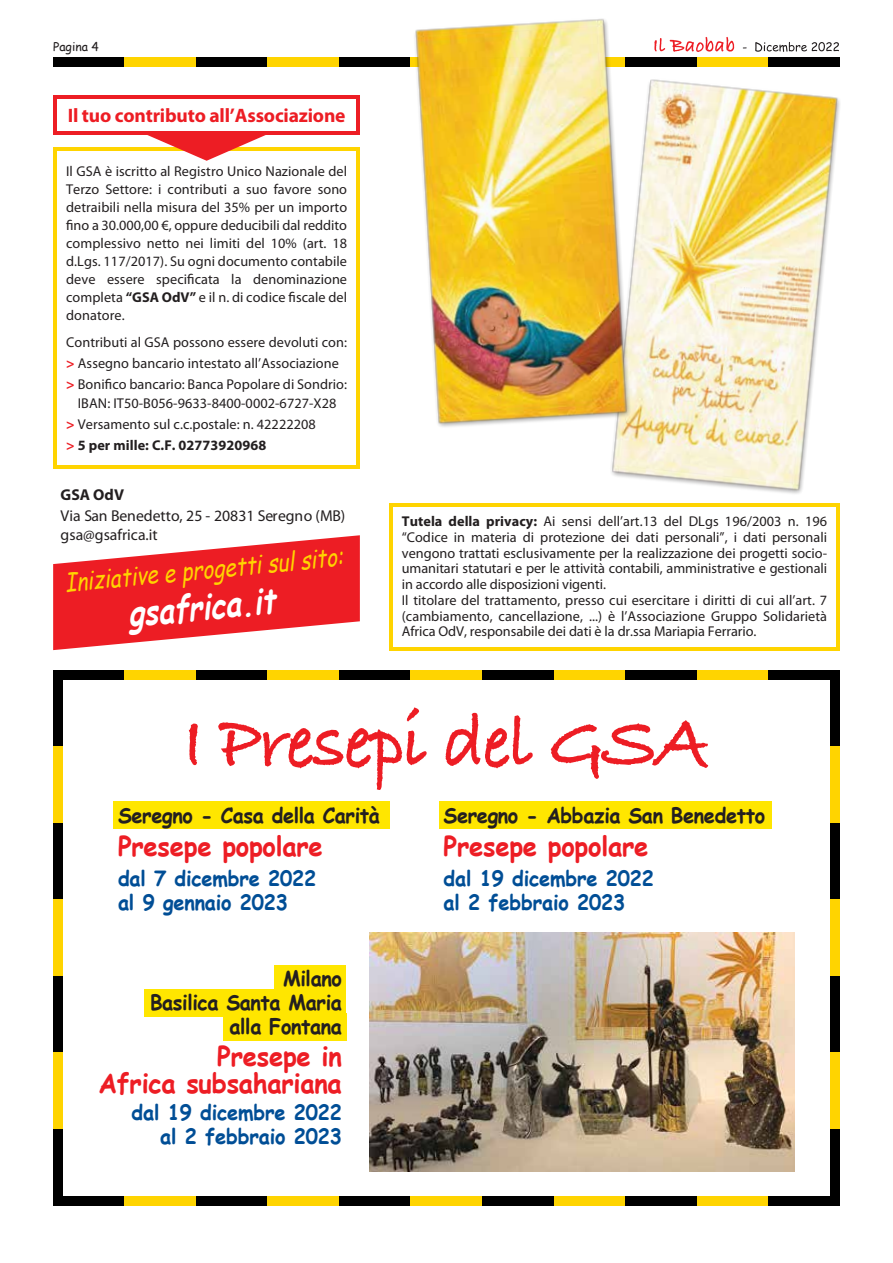
<style>
.page{position:relative;width:893px;height:1263px;background:#fff}
.page>*{position:absolute;margin:0;border:0;box-sizing:border-box;transform-origin:0 0}
.t1{font:italic 700 35.4px "Comic Sans MS";color:#fff;scale:.81 1}
.t2{font:700 27px/27px "Comic Sans MS";letter-spacing:-.01em;color:#ed1d24;text-align:right;scale:.95 1}
.t3{font:italic 25.5px "Comic Sans MS";color:#ffd400;scale:.81 1}
.t4{font:700 21px/24px "Comic Sans MS";letter-spacing:-.01em;color:#004e96;scale:.95 1}
.t5{font:700 21px/24px "Comic Sans MS";letter-spacing:-.02em;color:#231f20;text-align:right;scale:.95 1}
.t6{font:700 19.5px "Myriad Pro";letter-spacing:-.01em;color:#ed1d24}
.t7{font:15.75px/18.5px "Myriad Pro";color:#231f20}
.t8{font:700 15.75px "Myriad Pro";letter-spacing:.005em;color:#231f20}
.t9{font:14.25px/18px "Myriad Pro";letter-spacing:.005em;color:#231f20}
.t10{font:12px "Comic Sans MS";color:#231f20}
.s1{font-weight:700}
.s2{font-weight:700;color:#ed1d24}
</style>
<div class="page">
<div style="left:223px;top:1013px;width:123px;height:27px;background:#ffe600"></div>
<div style="left:145px;top:989px;width:201px;height:27px;background:#ffe600"></div>
<div style="left:53px;top:57px;width:72px;height:10px;background:#000"></div>
<div style="left:125px;top:57px;width:71px;height:10px;background:#ffd400"></div>
<div style="left:196px;top:57px;width:72px;height:10px;background:#000"></div>
<div style="left:268px;top:57px;width:71px;height:10px;background:#ffd400"></div>
<div style="left:339px;top:57px;width:72px;height:10px;background:#000"></div>
<div style="left:625px;top:57px;width:72px;height:10px;background:#000"></div>
<div style="left:697px;top:57px;width:71px;height:10px;background:#ffd400"></div>
<div style="left:768px;top:57px;width:72px;height:10px;background:#000"></div>
<svg style="left:654px;top:37px;width:80px;height:15px"></svg>
<svg style="left:755px;top:42px;width:84px;height:10px"></svg>
<div style="left:389px;top:503px;width:451px;height:148px;background:#ffd400"></div>
<div style="left:393px;top:507px;width:443px;height:139px;background:#fff"></div>
<div style="left:53px;top:96px;width:307px;height:39px;background:linear-gradient(to right,#ed1d24,#ed1d24)"></div>
<div style="left:57px;top:100px;width:299px;height:31px;background:#fff"></div>
<div style="left:53px;top:147px;width:307px;height:321px;background:#ffd400"></div>
<div style="left:57px;top:151px;width:299px;height:313px;background:#fff"></div>
<svg style="left:143px;top:133px;width:127px;height:28px"></svg>
<svg style="left:53px;top:535px;width:307px;height:115px"></svg>
<div style="left:53px;top:670px;width:72px;height:9px;background:#000"></div>
<div style="left:125px;top:670px;width:71px;height:9px;background:#ffd400"></div>
<div style="left:196px;top:670px;width:72px;height:9px;background:#000"></div>
<div style="left:268px;top:670px;width:71px;height:9px;background:#ffd400"></div>
<div style="left:339px;top:670px;width:72px;height:9px;background:#000"></div>
<div style="left:411px;top:670px;width:71px;height:9px;background:#ffd400"></div>
<div style="left:482px;top:670px;width:72px;height:9px;background:#000"></div>
<div style="left:554px;top:670px;width:71px;height:9px;background:#ffd400"></div>
<div style="left:625px;top:670px;width:72px;height:9px;background:#000"></div>
<div style="left:697px;top:670px;width:71px;height:9px;background:#ffd400"></div>
<div style="left:768px;top:670px;width:72px;height:9px;background:#000"></div>
<div style="left:53px;top:670px;width:10px;height:76px;background:#000"></div>
<div style="left:53px;top:746px;width:10px;height:77px;background:#ffd400"></div>
<div style="left:53px;top:823px;width:10px;height:76px;background:#000"></div>
<div style="left:53px;top:899px;width:10px;height:77px;background:#ffd400"></div>
<div style="left:53px;top:976px;width:10px;height:76px;background:#000"></div>
<div style="left:53px;top:1052px;width:10px;height:77px;background:#ffd400"></div>
<div style="left:53px;top:1129px;width:10px;height:76px;background:#000"></div>
<div style="left:53px;top:1196px;width:72px;height:9px;background:#000"></div>
<div style="left:125px;top:1196px;width:71px;height:9px;background:#ffd400"></div>
<div style="left:196px;top:1196px;width:72px;height:9px;background:#000"></div>
<div style="left:268px;top:1196px;width:71px;height:9px;background:#ffd400"></div>
<div style="left:339px;top:1196px;width:72px;height:9px;background:#000"></div>
<div style="left:411px;top:1196px;width:71px;height:9px;background:#ffd400"></div>
<div style="left:482px;top:1196px;width:72px;height:9px;background:#000"></div>
<div style="left:554px;top:1196px;width:71px;height:9px;background:#ffd400"></div>
<div style="left:625px;top:1196px;width:72px;height:9px;background:#000"></div>
<div style="left:697px;top:1196px;width:71px;height:9px;background:#ffd400"></div>
<div style="left:768px;top:1196px;width:72px;height:9px;background:#000"></div>
<div style="left:830px;top:670px;width:10px;height:76px;background:#000"></div>
<div style="left:830px;top:746px;width:10px;height:77px;background:#ffd400"></div>
<div style="left:830px;top:823px;width:10px;height:76px;background:#000"></div>
<div style="left:830px;top:899px;width:10px;height:77px;background:#ffd400"></div>
<div style="left:830px;top:976px;width:10px;height:76px;background:#000"></div>
<div style="left:830px;top:1052px;width:10px;height:77px;background:#ffd400"></div>
<div style="left:830px;top:1129px;width:10px;height:76px;background:#000"></div>
<svg style="left:189px;top:723px;width:9px;height:42px"></svg>
<svg style="left:218px;top:707px;width:209px;height:83px"></svg>
<svg style="left:445px;top:713px;width:88px;height:55px"></svg>
<svg style="left:551px;top:720px;width:157px;height:59px"></svg>
<img style="left:611px;top:79px;width:229px;height:415px">
<img style="left:410px;top:18px;width:236px;height:425px">
<div style="left:275px;top:965px;width:71px;height:27px;background:#ffe600"></div>
<div style="left:114px;top:801px;width:276px;height:28px;background:#ffe600"></div>
<div style="left:439px;top:801px;width:333px;height:28px;background:#ffe600"></div>
<img style="left:369px;top:933px;width:426px;height:239px">
<p class="t10" style="left:53px;top:38px;width:47px">Pagina 4</p>
<h3 class="t6" style="left:68px;top:105px;width:279px">Il tuo contributo all’Associazione</h3>
<p class="t9" style="left:66px;top:162px;width:282px;text-align:justify">Il GSA è iscritto al Registro Unico Nazionale del Terzo Settore: i contributi a suo favore sono detraibili nella misura del 35% per un importo fino a 30.000,00 €, oppure deducibili dal reddito complessivo netto nei limiti del 10% (art. 18 d.Lgs. 117/2017). Su ogni documento contabile deve essere specificata la denominazione completa <span class="s1">“GSA OdV”</span> e il n. di codice fiscale del donatore.</p>
<p class="t9" style="left:66px;top:332px;width:282px;line-height:21px">Contributi al GSA possono essere devoluti con: <span class="s2">&gt;</span> Assegno bancario intestato all’Associazione <span class="s2">&gt;</span> Bonifico bancario: Banca Popolare di Sondrio:</p>
<p class="t9" style="left:66px;top:393px;width:272px;line-height:21px;text-indent:12px">IBAN: IT50-B056-9633-8400-0002-6727-X28 <span class="s2">&gt;</span> Versamento sul c.c.postale: n. 42222208<br><span class="s2">&gt;</span> <span class="s1">5 per mille: C.F. 02773920968</span></p>
<p class="t8" style="left:61px;top:486px;width:65px">GSA OdV</p>
<p class="t7" style="left:61px;top:507px;width:286px">Via San Benedetto, 25 - 20831 Seregno (MB) gsa@gsafrica.it</p>
<h3 class="t3" style="left:63px;top:563px;width:346px;rotate:-5deg">Iniziative e progetti sul sito:</h3>
<h1 class="t1" style="left:126px;top:587px;width:183px;rotate:-5deg">gsafrica.it</h1>
<p class="t9" style="left:402px;top:514px;width:427px;line-height:15.8px"><span class="s1">Tutela della privacy:</span> Ai sensi dell’art.13 del DLgs 196/2003 n. 196 “Codice in materia di protezione dei dati personali”, i dati personali vengono trattati esclusivamente per la realizzazione dei progetti socio&shy;umanitari statutari e per le attività contabili, amministrative e gestionali in accordo alle disposizioni vigenti.<br>Il titolare del trattamento, presso cui esercitare i diritti di cui all’art. 7 (cambiamento, cancellazione, ...) è l’Associazione Gruppo Solidarietà Africa OdV, responsabile dei dati è la dr.ssa Mariapia Ferrario.</p>
<h3 class="t5" style="left:118px;top:803px;width:277px">Seregno - Casa della Carità</h3>
<h2 class="t2" style="left:118px;top:832px;width:217px">Presepe popolare</h2>
<h3 class="t4" style="left:118px;top:866px;width:210px">dal 7 dicembre 2022 al 9 gennaio 2023</h3>
<h3 class="t5" style="left:150px;top:966px;width:203px">Milano<br>Basilica Santa Maria alla Fontana</h3>
<h2 class="t2" style="left:98px;top:1041px;width:258px">Presepe in<br>Africa subsahariana</h2>
<h3 class="t4" style="left:132px;top:1099px;width:223px;text-align:right">dal 19 dicembre 2022 al 2 febbraio 2023</h3>
<h3 class="t5" style="left:444px;top:803px;width:340px">Seregno - Abbazia San Benedetto</h3>
<h2 class="t2" style="left:444px;top:832px;width:217px">Presepe popolare</h2>
<h3 class="t4" style="left:444px;top:866px;width:223px">dal 19 dicembre 2022 al 2 febbraio 2023</h3>
</div>
